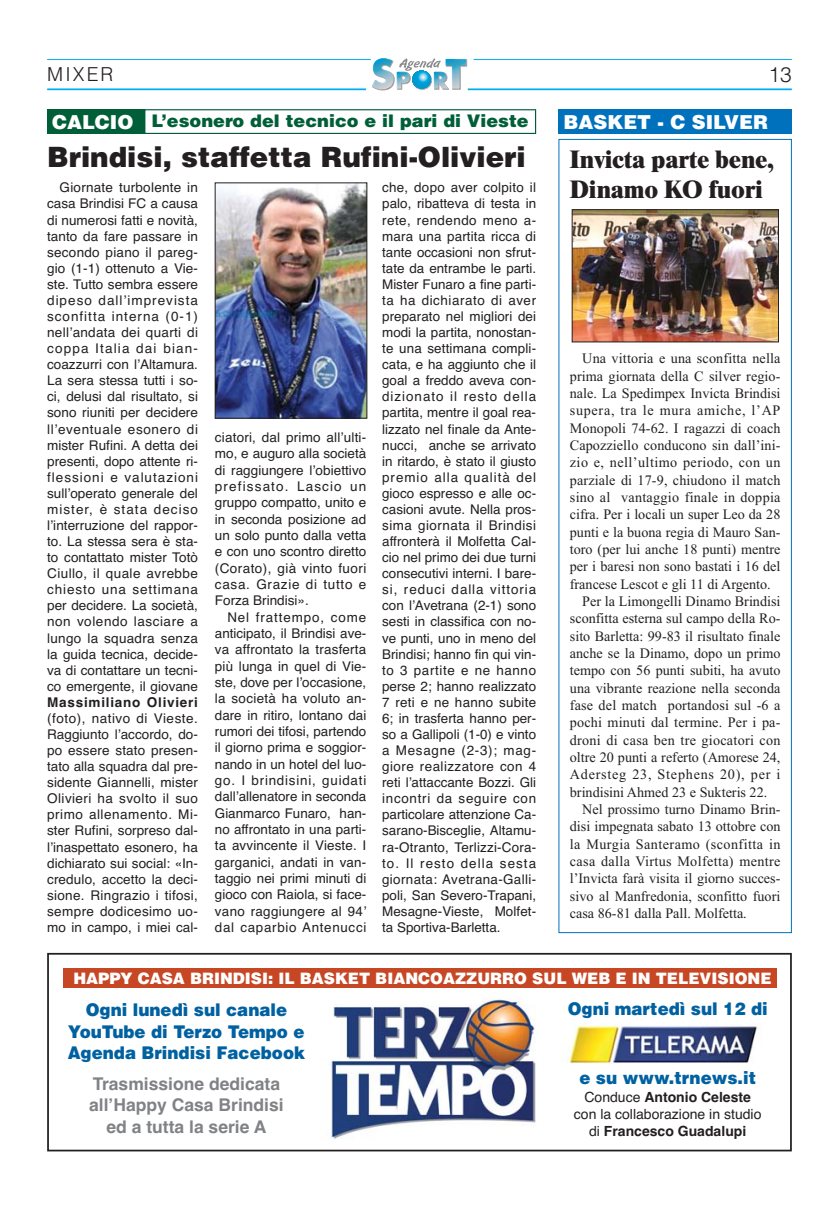
<style>
.page{position:relative;width:839px;height:1211px;background:#fff}
.page>*{position:absolute;margin:0;border:0;box-sizing:border-box;transform-origin:0 0}
.t1{font:900 28px "Helvetica";color:#231f20}
.t2{font:800 24.5px/30.6px "Times";color:#231f20}
.t3{font:300 21px "Helvetica";color:#231f20}
.t4{font:900 19.25px "Helvetica";color:#fff}
.t5{font:300 19.25px "Helvetica";letter-spacing:.11em;color:#231f20}
.t6{font:900 17.5px/21.5px "Helvetica";color:#0061a1;text-align:center;scale:.95 1}
.t7{font:700 17.5px/21.5px "Helvetica";color:#808285;text-align:center}
.t8{font:900 17.32px "Helvetica";color:#005f38}
.t9{font:900 15.75px "Helvetica";color:#fff}
.t10{font:14.35px "Times New Roman";color:#231f20}
.t11{font:14.35px "Times New Roman";letter-spacing:.03em;color:#231f20}
.t12{font:14.35px "Times New Roman";letter-spacing:.02em;color:#231f20}
.t13{font:14.35px "Times New Roman";letter-spacing:.025em;color:#231f20}
.t14{font:14.35px "Times New Roman";letter-spacing:.05em;color:#231f20}
.t15{font:14.35px "Times New Roman";letter-spacing:.055em;color:#231f20}
.t16{font:14px/16.8px "Helvetica";color:#231f20;text-align:center}
.t17{font:13.47px/16.1px "Helvetica";letter-spacing:.005em;color:#231f20;text-align:justify}
.t18{font:700 13.47px "Helvetica";letter-spacing:.055em;color:#231f20}
.s1{font-weight:700}
</style>
<div class="page">
<hr style="left:467px;top:88px;width:324px;height:2px;background:#00aeef">
<hr style="left:47px;top:88px;width:319px;height:2px;background:#00aeef">
<hr style="left:473px;top:59px;width:318px;height:1px;background:#00aeef">
<hr style="left:47px;top:59px;width:323px;height:1px;background:#00aeef">
<svg style="left:372px;top:58px;width:95px;height:32px"></svg>
<img style="left:217px;top:185px;width:148px;height:231px">
<div style="left:215px;top:183px;width:152px;height:235px;border:1px solid #231f20"></div>
<div style="left:144px;top:109px;width:392px;height:25px;border:1px solid #005f38"></div>
<div style="left:47px;top:109px;width:98px;height:25px;background:#005f38"></div>
<div style="left:558px;top:109px;width:233px;height:25px;background:#0071bc"></div>
<img style="left:573px;top:211px;width:203px;height:129px">
<div style="left:571px;top:209px;width:207px;height:133px;border:1px solid #231f20"></div>
<div style="left:47px;top:952px;width:744px;height:199px;border:2px solid #231f20"></div>
<img style="left:320px;top:999px;width:216px;height:140px">
<img style="left:560px;top:1025px;width:197px;height:39px">
<div style="left:63px;top:967px;width:713px;height:20px;background:#c74623"></div>
<h3 class="t5" style="left:47px;top:67px;width:68px">MIXER</h3>
<h3 class="t3" style="left:768px;top:66px;width:25px">13</h3>
<p class="t8" style="left:151px;top:115px;width:378px">L’esonero del tecnico e il pari di Vieste</p>
<h1 class="t1" style="left:47px;top:146px;width:480px">Brindisi, staffetta Rufini-Olivieri</h1>
<p class="t17" style="left:47px;top:181px;width:152px;text-indent:12px">Giornate turbolente in casa Brindisi FC a causa di numerosi fatti e novità, tanto da fare passare in secondo piano il pareg&shy;gio (1-1) ottenuto a Vie&shy;ste. Tutto sembra essere dipeso dallʼimprevista sconfitta interna (0-1) nellʼandata dei quarti di coppa Italia dai bian&shy;coazzurri con lʼAltamura.<br>La sera stessa tutti i so&shy;ci, delusi dal risultato, si sono riuniti per decidere llʼeventuale esonero di mister Rufini. A detta dei presenti, dopo attente ri&shy;flessioni e valutazioni sullʼoperato generale del mister, è stata deciso lʼinterruzione del rappor&shy;to. La stessa sera è sta&shy;to contattato mister Totò Ciullo, il quale avrebbe chiesto una settimana per decidere. La società, non volendo lasciare a lungo la squadra senza la guida tecnica, decide&shy;va di contattare un tecni&shy;co emergente, il giovane</p>
<p class="t18" style="left:47px;top:697px;width:152px">Massimiliano Olivieri</p>
<p class="t17" style="left:47px;top:711px;width:152px">(foto), nativo di Vieste.<br>Raggiunto lʼaccordo, do&shy;po essere stato presen&shy;tato alla squadra dal pre&shy;sidente Giannelli, mister Olivieri ha svolto il suo primo allenamento. Mi&shy;ster Rufini, sorpreso dal&shy;lʼinaspettato esonero, ha dichiarato sui social: «In&shy;credulo, accetto la deci&shy;sione. Ringrazio i tifosi, sempre dodicesimo uo&shy;mo in campo, i miei cal-</p>
<h3 class="t4" style="left:52px;top:115px;width:83px">CALCIO</h3>
<h3 class="t4" style="left:563px;top:115px;width:206px">BASKET - C SILVER</h3>
<h2 class="t2" style="left:569px;top:146px;width:205px">Invicta parte bene,<br>Dinamo KO fuori</h2>
<p class="t17" style="left:382px;top:181px;width:155px">che, dopo aver colpito il palo, ribatteva di testa in rete, rendendo meno a&shy;mara una partita ricca di tante occasioni non sfrut&shy;tate da entrambe le parti.<br>Mister Funaro a fine parti&shy;ta ha dichiarato di aver preparato nel migliori dei modi la partita, nonostan&shy;te una settimana compli&shy;cata, e ha aggiunto che il goal a freddo aveva con&shy;dizionato il resto della partita, mentre il goal rea&shy;lizzato nel finale da Ante&shy;nucci, anche se arrivato in ritardo, è stato il giusto premio alla qualità del gioco espresso e alle oc&shy;casioni avute. Nella pros&shy;sima giornata il Brindisi affronterà il Molfetta Cal&shy;cio nel primo dei due turni consecutivi interni. I bare&shy;si, reduci dalla vittoria con lʼAvetrana (2-1) sono sesti in classifica con no&shy;ve punti, uno in meno del Brindisi; hanno fin qui vin&shy;to 3 partite e ne hanno perse 2; hanno realizzato 7 reti e ne hanno subite 6; in trasferta hanno per&shy;so a Gallipoli (1-0) e vinto a Mesagne (2-3); mag&shy;giore realizzatore con 4 reti lʼattaccante Bozzi. Gli incontri da seguire con particolare attenzione Ca&shy;sarano-Bisceglie, Altamu&shy;ra-Otranto, Terlizzi-Cora&shy;to. Il resto della sesta giornata: Avetrana-Galli&shy;poli, San Severo-Trapani, Mesagne-Vieste, Molfet&shy;ta Sportiva-Barletta.</p>
<p class="t10" style="left:582px;top:353px;width:200px">Una vittoria e una sconfitta nella</p>
<p class="t10" style="left:569px;top:371px;width:212px">prima giornata della C silver regio-</p>
<p class="t10" style="left:569px;top:388px;width:212px">nale. La Spedimpex Invicta Brindisi</p>
<p class="t14" style="left:569px;top:405px;width:212px">supera, tra le mura amiche, l’AP</p>
<p class="t10" style="left:569px;top:423px;width:212px">Monopoli 74-62. I ragazzi di coach</p>
<p class="t10" style="left:569px;top:440px;width:212px">Capozziello conducono sin dall’ini-</p>
<p class="t11" style="left:569px;top:457px;width:212px">zio e, nell’ultimo periodo, con un</p>
<p class="t10" style="left:569px;top:475px;width:212px">parziale di 17-9, chiudono il match</p>
<p class="t12" style="left:569px;top:492px;width:212px">sino al vantaggio finale in doppia</p>
<p class="t10" style="left:569px;top:509px;width:212px">cifra. Per i locali un super Leo da 28</p>
<p class="t10" style="left:569px;top:527px;width:212px">punti e la buona regia di Mauro San-</p>
<p class="t10" style="left:569px;top:544px;width:212px">toro (per lui anche 18 punti) mentre</p>
<p class="t10" style="left:569px;top:561px;width:212px">per i baresi non sono bastati i 16 del</p>
<p class="t10" style="left:569px;top:579px;width:202px">francese Lescot e gli 11 di Argento.</p>
<p class="t10" style="left:582px;top:596px;width:200px">Per la Limongelli Dinamo Brindisi</p>
<p class="t10" style="left:569px;top:613px;width:212px">sconfitta esterna sul campo della Ro-</p>
<p class="t10" style="left:569px;top:631px;width:212px">sito Barletta: 99-83 il risultato finale</p>
<p class="t10" style="left:569px;top:648px;width:212px">anche se la Dinamo, dopo un primo</p>
<p class="t10" style="left:569px;top:665px;width:212px">tempo con 56 punti subiti, ha avuto</p>
<p class="t10" style="left:569px;top:682px;width:212px">una vibrante reazione nella seconda</p>
<p class="t10" style="left:569px;top:700px;width:212px">fase del match portandosi sul -6 a</p>
<p class="t10" style="left:569px;top:717px;width:212px">pochi minuti dal termine. Per i pa-</p>
<p class="t12" style="left:569px;top:734px;width:212px">droni di casa ben tre giocatori con</p>
<p class="t10" style="left:569px;top:752px;width:212px">oltre 20 punti a referto (Amorese 24,</p>
<p class="t15" style="left:569px;top:769px;width:212px">Adersteg 23, Stephens 20), per i</p>
<p class="t10" style="left:569px;top:786px;width:199px">brindisini Ahmed 23 e Sukteris 22.</p>
<p class="t10" style="left:582px;top:804px;width:200px">Nel prossimo turno Dinamo Brin-</p>
<p class="t10" style="left:569px;top:821px;width:212px">disi impegnata sabato 13 ottobre con</p>
<p class="t11" style="left:569px;top:838px;width:212px">la Murgia Santeramo (sconfitta in</p>
<p class="t13" style="left:569px;top:856px;width:212px">casa dalla Virtus Molfetta) mentre</p>
<p class="t10" style="left:569px;top:873px;width:212px">l’Invicta farà visita il giorno succes-</p>
<p class="t10" style="left:569px;top:890px;width:212px">sivo al Manfredonia, sconfitto fuori</p>
<p class="t10" style="left:569px;top:908px;width:178px">casa 86-81 dalla Pall. Molfetta.</p>
<p class="t17" style="left:215px;top:430px;width:153px">ciatori, dal primo allʼulti&shy;mo, e auguro alla società di raggiungere lʼobiettivo prefissato. Lascio un gruppo compatto, unito e in seconda posizione ad un solo punto dalla vetta e con uno scontro diretto (Corato), già vinto fuori casa. Grazie di tutto e Forza Brindisi».</p>
<p class="t17" style="left:215px;top:610px;width:153px;text-indent:12px">Nel frattempo, come anticipato, il Brindisi ave&shy;va affrontato la trasferta più lunga in quel di Vie&shy;ste, dove per lʼoccasione, la società ha voluto an&shy;dare in ritiro, lontano dai rumori dei tifosi, partendo il giorno prima e soggior&shy;nando in un hotel del luo&shy;go. I brindisini, guidati dallʼallenatore in seconda Gianmarco Funaro, han&shy;no affrontato in una parti&shy;ta avvincente il Vieste. I garganici, andati in van&shy;taggio nei primi minuti di gioco con Raiola, si face&shy;vano raggiungere al 94ʼ dal caparbio Antenucci</p>
<p class="t9" style="left:73px;top:972px;width:699px">HAPPY CASA BRINDISI: IL BASKET BIANCOAZZURRO SUL WEB E IN TELEVISIONE</p>
<p class="t6" style="left:68px;top:1000px;width:251px">Ogni lunedì sul canale<br>YouTube di Terzo Tempo e<br>Agenda Brindisi Facebook</p>
<p class="t7" style="left:89px;top:1074px;width:196px">Trasmissione dedicata all’Happy Casa Brindisi ed a tutta la serie A</p>
<p class="t6" style="left:567px;top:999px;width:212px">Ogni martedì sul 12 di</p>
<p class="t6" style="left:579px;top:1068px;width:187px">e su www.trnews.it</p>
<p class="t16" style="left:573px;top:1090px;width:189px">Conduce <span class="s1">Antonio Celeste </span>con la collaborazione in studio di <span class="s1">Francesco Guadalupi</span></p>
</div>
